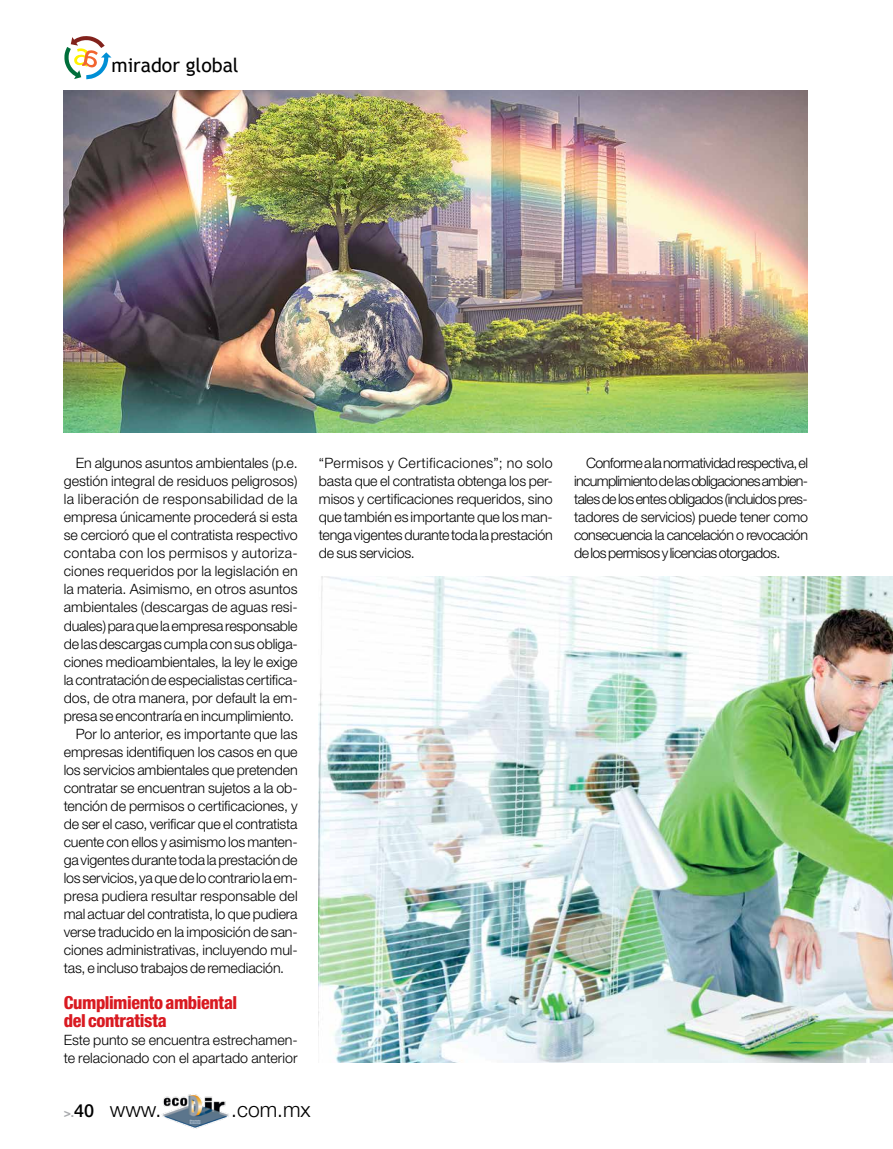
<style>
.page{position:relative;width:893px;height:1149px;background:#fff}
.page>*{position:absolute;margin:0;border:0;box-sizing:border-box;transform-origin:0 0}
.t1{font:300 21px "Helvetica Neue";color:#000}
.t2{font:19.5px "Trebuchet MS";color:#000}
.t3{font:800 condensed 18px/18px "Helvetica Neue";letter-spacing:-.02em;color:#d91a21}
.t4{font:300 14.25px/18px "Helvetica Neue";letter-spacing:-.01em;color:#000;text-align:justify}
.t5{font:300 14.25px "Helvetica Neue";letter-spacing:.025em;color:#000}
.t6{font:300 14.25px "Helvetica Neue";letter-spacing:.01em;color:#000}
.s1{font-weight:700;font-size:12px;color:#a7a9ac}
.s2{font-weight:500;font-size:18px}
</style>
<div class="page">
<svg style="left:64px;top:36px;width:48px;height:43px"></svg>
<img style="left:162px;top:1094px;width:67px;height:33px">
<img style="left:64px;top:90px;width:744px;height:342px">
<img style="left:319px;top:576px;width:574px;height:486px">
<h2 class="t2" style="left:112px;top:54px;width:129px">mirador global</h2>
<p class="t4" style="left:76px;top:454px;width:223px">En algunos asuntos ambientales (p.e.</p>
<p class="t4" style="left:64px;top:472px;width:235px">gestión integral de residuos peligrosos)</p>
<p class="t5" style="left:64px;top:490px;width:235px">la liberación de responsabilidad de la</p>
<p class="t4" style="left:64px;top:508px;width:235px">empresa únicamente procederá si esta</p>
<p class="t4" style="left:64px;top:526px;width:235px">se cercioró que el contratista respectivo</p>
<p class="t5" style="left:64px;top:544px;width:235px">contaba con los permisos y autoriza-</p>
<p class="t6" style="left:64px;top:562px;width:235px">ciones requeridos por la legislación en</p>
<p class="t4" style="left:64px;top:580px;width:235px">la materia. Asimismo, en otros asuntos</p>
<p class="t4" style="left:64px;top:598px;width:235px">ambientales (descargas de aguas resi-</p>
<p class="t4" style="left:64px;top:616px;width:235px">duales) para que la empresa responsable</p>
<p class="t4" style="left:64px;top:634px;width:235px">de las descargas cumpla con sus obliga-</p>
<p class="t4" style="left:64px;top:652px;width:235px">ciones medioambientales, la ley le exige</p>
<p class="t4" style="left:64px;top:670px;width:235px">la contratación de especialistas certifica-</p>
<p class="t4" style="left:64px;top:688px;width:235px">dos, de otra manera, por default la em-</p>
<p class="t4" style="left:64px;top:706px;width:232px">presa se encontraría en incumplimiento.</p>
<p class="t4" style="left:76px;top:724px;width:223px">Por lo anterior, es importante que las</p>
<p class="t4" style="left:64px;top:742px;width:235px">empresas identifiquen los casos en que</p>
<p class="t4" style="left:64px;top:760px;width:235px">los servicios ambientales que pretenden</p>
<p class="t4" style="left:64px;top:778px;width:235px">contratar se encuentran sujetos a la ob-</p>
<p class="t4" style="left:64px;top:796px;width:235px">tención de permisos o certificaciones, y</p>
<p class="t4" style="left:64px;top:814px;width:235px">de ser el caso, verificar que el contratista</p>
<p class="t4" style="left:64px;top:832px;width:235px">cuente con ellos y asimismo los manten-</p>
<p class="t4" style="left:64px;top:850px;width:235px">ga vigentes durante toda la prestación de</p>
<p class="t4" style="left:64px;top:868px;width:235px">los servicios, ya que de lo contrario la em-</p>
<p class="t4" style="left:64px;top:886px;width:235px">presa pudiera resultar responsable del</p>
<p class="t4" style="left:64px;top:904px;width:235px">mal actuar del contratista, lo que pudiera</p>
<p class="t4" style="left:64px;top:922px;width:235px">verse traducido en la imposición de san-</p>
<p class="t4" style="left:64px;top:940px;width:235px">ciones administrativas, incluyendo mul-</p>
<p class="t4" style="left:64px;top:958px;width:222px">tas, e incluso trabajos de remediación.</p>
<p class="t3" style="left:64px;top:992px;width:175px">Cumplimiento ambiental del contratista</p>
<p class="t4" style="left:64px;top:1030px;width:235px">Este punto se encuentra estrechamen&shy;te relacionado con el apartado anterior</p>
<p class="t4" style="left:319px;top:454px;width:235px">“Permisos y Certificaciones”; no solo basta que el contratista obtenga los per&shy;misos y certificaciones requeridos, sino que también es importante que los man&shy;tenga vigentes durante toda la prestación de sus servicios.</p>
<p class="t4" style="left:574px;top:454px;width:236px;text-indent:12px">Conforme a la normatividad respectiva, el incumplimiento de las obligaciones ambien&shy;tales de los entes obligados (incluidos pres&shy;tadores de servicios) puede tener como consecuencia la cancelación o revocación de los permisos y licencias otorgados.</p>
<h1 class="t1" style="left:64px;top:1096px;width:99px"><span class="s1">&gt;.</span><span class="s2">40</span> www.</h1>
<h1 class="t1" style="left:231px;top:1096px;width:81px">.com.mx</h1>
</div>
